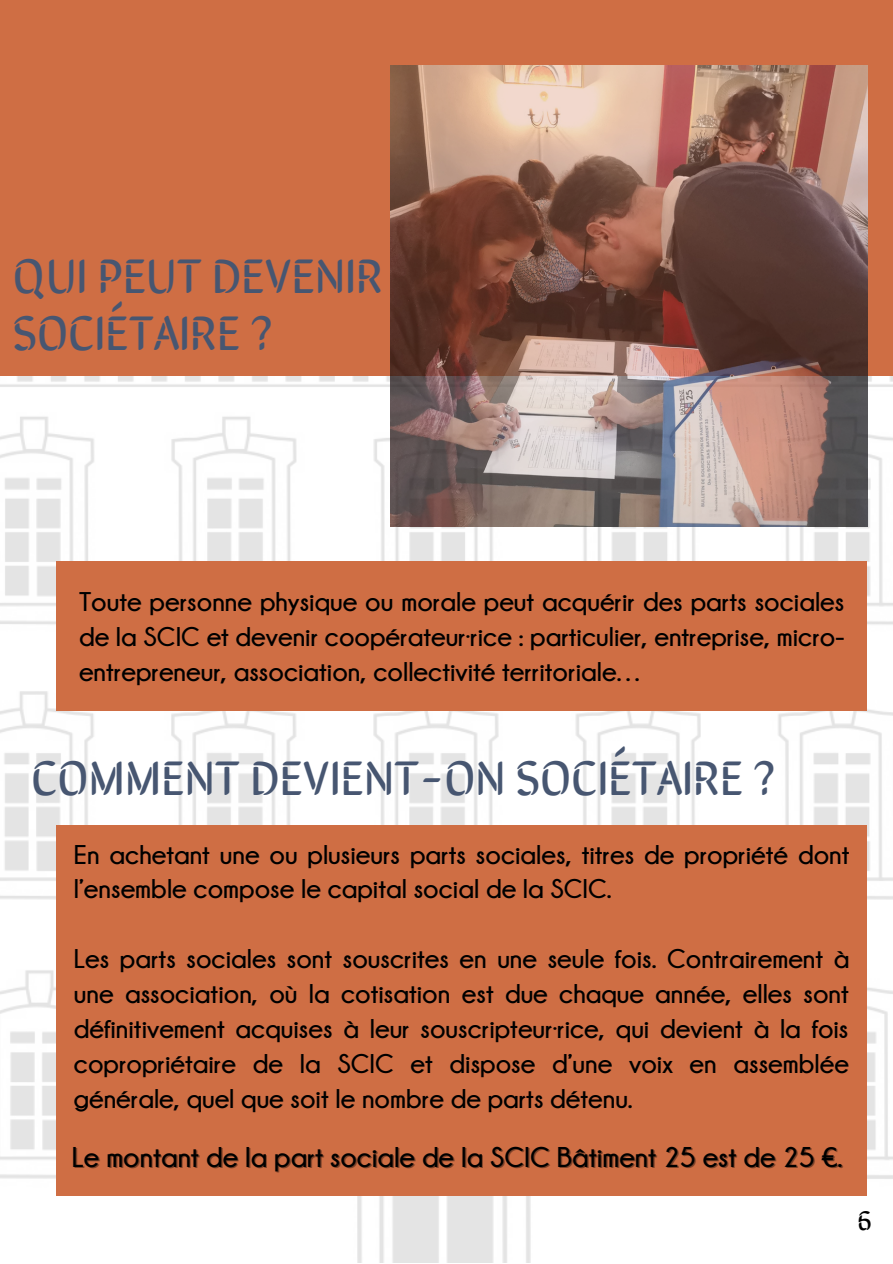
<style>
.page{position:relative;width:893px;height:1264px;background:#fff}
.page>*{position:absolute;margin:0;border:0;box-sizing:border-box;transform-origin:0 0}
.t1{font:48.75px/57.3px "Sirin Stencil";color:#475671}
.t2{font:700 28.5px "Champagne Limousines";color:#000}
.t3{font:700 27px/34.8px "Champagne Limousines";color:#000;text-align:justify}
.t4{font:27px "Sirin Stencil";color:#000}
</style>
<div class="page">
<img style="left:0;top:376px;width:892px;height:886px">
<div style="left:0;top:0;width:892px;height:376px;background:#cf6e44"></div>
<img style="left:390px;top:66px;width:477px;height:461px">
<div style="left:56px;top:561px;width:811px;height:150px;background:#cf6e44"></div>
<div style="left:56px;top:825px;width:811px;height:370px;background:#cf6e44"></div>
<p class="t1" style="left:13px;top:243px;width:372px">QUI PEUT DEVENIR<br>SOCIÉTAIRE ?</p>
<p class="t3" style="left:79px;top:583px;width:766px">Toute personne physique ou morale peut acquérir des parts sociales de la SCIC et devenir coopérateur·rice : particulier, entreprise, micro&shy;entrepreneur, association, collectivité territoriale…</p>
<p class="t1" style="left:31px;top:745px;width:744px">COMMENT DEVIENT-ON SOCIÉTAIRE ?</p>
<p class="t3" style="left:74px;top:836px;width:777px">En achetant une ou plusieurs parts sociales, titres de propriété dont l’ensemble compose le capital social de la SCIC.</p>
<p class="t3" style="left:74px;top:940px;width:777px">Les parts sociales sont souscrites en une seule fois. Contrairement à une association, où la cotisation est due chaque année, elles sont définitivement acquises à leur souscripteur·rice, qui devient à la fois copropriétaire de la SCIC et dispose d’une voix en assemblée générale, quel que soit le nombre de parts détenu.</p>
<p class="t2" style="left:72px;top:1141px;width:772px">Le montant de la part sociale de la SCIC Bâtiment 25 est de 25 €.</p>
<p class="t4" style="left:857px;top:1198px;width:16px">6</p>
</div>
